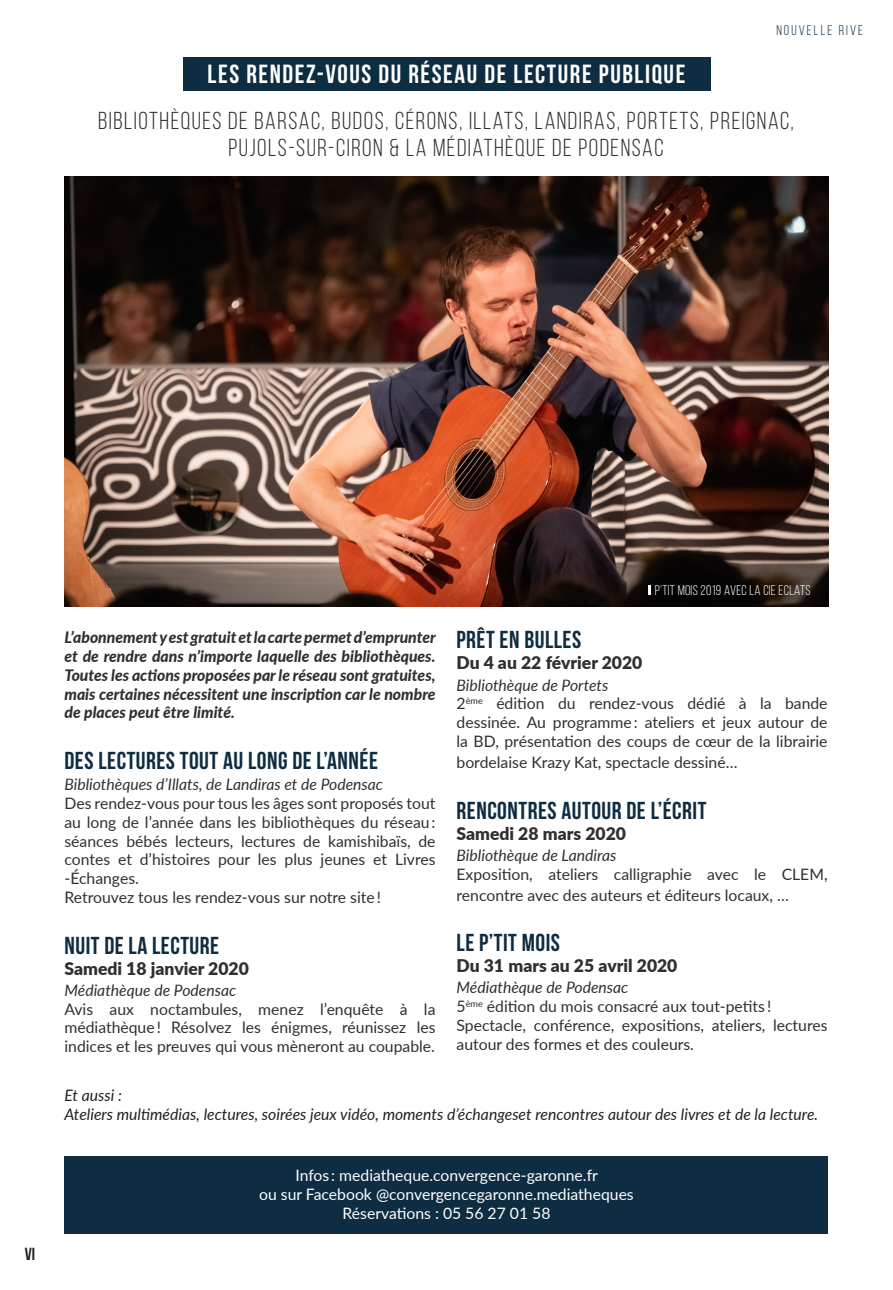
<style>
.page{position:relative;width:893px;height:1290px;background:#fff}
.page>*{position:absolute;margin:0;border:0;box-sizing:border-box;transform-origin:0 0}
.t1{font:26.25px "Bebas Neue";letter-spacing:.06em;color:#fff}
.t2{font:24.5px/26.2px "Bebas Neue";letter-spacing:.06em;color:#312f30;text-align:center}
.t3{font:24.5px "Bebas Neue";letter-spacing:.02em;color:#0f2d42}
.t4{font:900 17.5px "Lato";color:#312f30}
.t5{font:17.5px "Bebas Neue";color:#231f20}
.t6{font:15.75px/18.9px "Lato";color:#312f30}
.t7{font:italic 800 15.75px/18.9px "Lato";color:#312f30;text-align:justify}
.t8{font:italic 15.75px/18.9px "Lato";color:#231f20}
.t9{font:15.75px/18.9px "Lato";color:#fff;text-align:center}
.t10{font:italic 15.75px "Lato";color:#312f30}
.t11{font:14px "Bebas Neue";letter-spacing:.02em;color:#fff}
.t12{font:14px "Bebas Neue";letter-spacing:.15em;color:#0f2d42}
.s1{font-style:italic}
</style>
<div class="page">
<div style="left:183px;top:57px;width:527px;height:34px;background:#0f2d42"></div>
<img style="left:64px;top:176px;width:764px;height:431px">
<div style="left:64px;top:1156px;width:764px;height:77px;background:#0f2d42"></div>
<svg style="left:649px;top:585px;width:2px;height:10px"></svg>
<h1 class="t1" style="left:208px;top:59px;width:479px">LES RENDEZ-VOUS DU RÉSEAU DE LECTURE PUBLIQUE</h1>
<p class="t12" style="left:776px;top:23px;width:88px">NOUVELLE RIVE</p>
<h2 class="t2" style="left:98px;top:108px;width:697px">BIBLIOTHÈQUES DE BARSAC, BUDOS, CÉRONS, ILLATS, LANDIRAS, PORTETS, PREIGNAC,<br>PUJOLS-SUR-CIRON &amp; LA MÉDIATHÈQUE DE PODENSAC</h2>
<p class="t5" style="left:25px;top:1245px;width:12px">VI</p>
<p class="t11" style="left:655px;top:583px;width:157px">P’TIT MOIS 2019 AVEC LA CIE ECLATS</p>
<h2 class="t3" style="left:457px;top:626px;width:126px">PRÊT EN BULLES</h2>
<p class="t4" style="left:457px;top:650px;width:187px">Du 4 au 22 février 2020</p>
<p class="t6" style="left:457px;top:675px;width:373px"><span class="s1">Bibliothèque de Portets<br></span>2<sup>ème</sup> édition du rendez-vous dédié à la bande dessinée. Au programme : ateliers et jeux autour de la BD, présentation des coups de cœur de la librairie</p>
<p class="t6" style="left:457px;top:752px;width:282px">bordelaise Krazy Kat, spectacle dessiné…</p>
<h2 class="t3" style="left:457px;top:797px;width:251px">RENCONTRES AUTOUR DE L’ÉCRIT</h2>
<p class="t4" style="left:457px;top:820px;width:171px">Samedi 28 mars 2020</p>
<p class="t10" style="left:457px;top:844px;width:161px">Bibliothèque de Landiras</p>
<p class="t6" style="left:457px;top:862px;width:373px;line-height:21px">Exposition, ateliers calligraphie avec le CLEM, rencontre avec des auteurs et éditeurs locaux, …</p>
<h2 class="t3" style="left:457px;top:929px;width:105px">LE P’TIT MOIS</h2>
<p class="t4" style="left:457px;top:952px;width:222px">Du 31 mars au 25 avril 2020</p>
<p class="t6" style="left:457px;top:977px;width:373px"><span class="s1">Médiathèque de Podensac<br></span>5<sup>ème</sup> édition du mois consacré aux tout-petits !<br>Spectacle, conférence, expositions, ateliers, lectures autour des formes et des couleurs.</p>
<p class="t8" style="left:64px;top:1085px;width:755px">Et aussi :<br>Ateliers multimédias, lectures, soirées jeux vidéo, moments d’échangeset rencontres autour des livres et de la lecture.</p>
<p class="t7" style="left:64px;top:627px;width:373px">L’abonnement y est gratuit et la carte permet d’emprunter et de rendre dans n’importe laquelle des bibliothèques.<br>Toutes les actions proposées par le réseau sont gratuites, mais certaines nécessitent une inscription car le nombre de places peut être limité.</p>
<h2 class="t3" style="left:64px;top:747px;width:315px">DES LECTURES TOUT AU LONG DE L’ANNÉE</h2>
<p class="t10" style="left:64px;top:773px;width:320px">Bibliothèques d’Illats, de Landiras et de Podensac</p>
<p class="t6" style="left:64px;top:793px;width:373px">Des rendez-vous pour tous les âges sont proposés tout au long de l’année dans les bibliothèques du réseau : séances bébés lecteurs, lectures de kamishibaïs, de contes et d’histoires pour les plus jeunes et Livres -Échanges.<br>Retrouvez tous les rendez-vous sur notre site !</p>
<h2 class="t3" style="left:64px;top:932px;width:156px">NUIT DE LA LECTURE</h2>
<p class="t4" style="left:64px;top:955px;width:186px">Samedi 18 janvier 2020</p>
<p class="t10" style="left:64px;top:979px;width:173px">Médiathèque de Podensac</p>
<p class="t6" style="left:64px;top:999px;width:373px;text-align:justify">Avis aux noctambules, menez l’enquête à la médiathèque ! Résolvez les énigmes, réunissez les indices et les preuves qui vous mèneront au coupable.</p>
<p class="t9" style="left:259px;top:1165px;width:376px">Infos : mediatheque.convergence-garonne.fr<br>ou sur Facebook @convergencegaronne.mediatheques<br>Réservations : 05 56 27 01 58</p>
</div>
